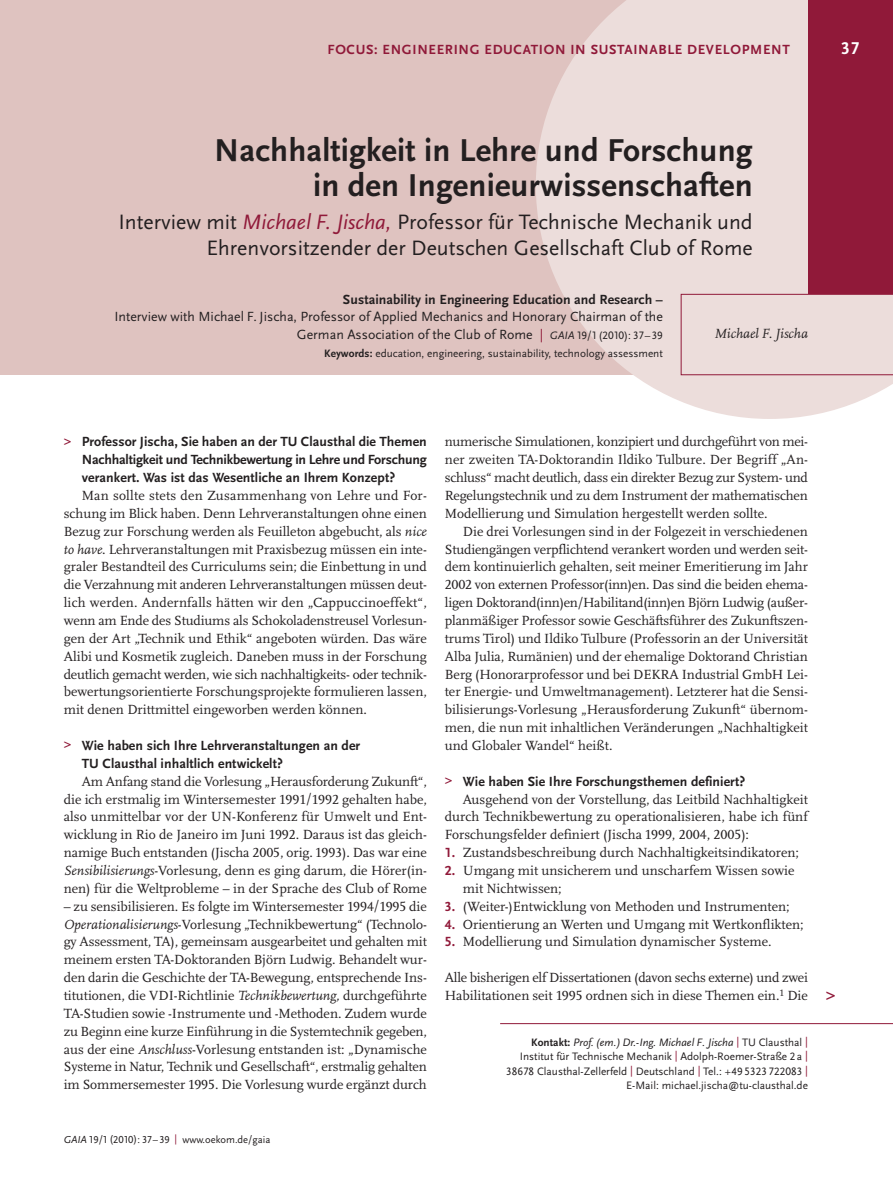
<style>
.page{position:relative;width:893px;height:1191px;background:#fff}
.page>*{position:absolute;margin:0;border:0;box-sizing:border-box;transform-origin:0 0}
.t1{font:700 33px/35.7px "Scala Sans LF";letter-spacing:.005em;color:#231f20;text-align:right}
.t2{font:21.75px/26.2px "Scala Sans LF";color:#231f20;text-align:right}
.t3{font:700 17.85px "Scala Sans LF";color:#fff}
.t4{font:13.8px/17.9px "Scala LF";color:#231f20;text-align:justify}
.t5{font:700 13.8px/17.9px "Scala Sans LF";letter-spacing:.005em;color:#231f20;text-align:justify}
.t6{font:13.8px/17.9px "Scala Sans LF";color:#231f20;text-align:right}
.t7{font:700 13.8px "Scala Sans LF";letter-spacing:.05em;color:#901939}
.t8{font:italic 13.8px "Scala LF";color:#231f20}
.t9{font:11.25px/14.2px "Scala Sans LF";color:#231f20;text-align:right}
.t10{font:10.5px "Scala Sans LF";color:#231f20}
.s1{font-style:italic;color:#901939}
.s2{color:#901939}
.s3{font-style:italic;font-size:11.25px}
.s4{font-size:11.25px}
.s5{font-weight:700}
.s6{font-style:italic}
.s7{font-family:"Scala Sans LF";font-weight:700;color:#901939}
.s8{font-family:"Scala Sans LF";font-weight:700;font-size:17.85px;color:#901939}
</style>
<div class="page">
<div style="left:0;top:0;width:893px;height:375px;background:#dfc3c0"></div>
<svg style="left:536px;top:0;width:357px;height:419px;fill:#ecdddb"></svg>
<div style="left:808px;top:0;width:85px;height:294px;background:#901939"></div>
<hr style="left:500px;top:1023px;width:393px;height:1px;background:#901939">
<div style="left:681px;top:294px;width:212px;height:81px;background:#ecdddb"></div>
<p class="t7" style="left:327px;top:44px;width:464px">FOCUS: ENGINEERING EDUCATION IN SUSTAINABLE DEVELOPMENT</p>
<p class="t3" style="left:841px;top:41px;width:20px">37</p>
<h1 class="t1" style="left:214px;top:135px;width:540px">Nachhaltigkeit in Lehre und Forschung in den Ingenieur wissenschaften</h1>
<h2 class="t2" style="left:118px;top:211px;width:636px">Interview mit <span class="s1">Michael F. Jischa,</span> Professor für Technische Mechanik und<br>Ehrenvorsitzender der Deutschen Gesellschaft Club of Rome</h2>
<p class="t5" style="left:343px;top:291px;width:321px">Sustainability in Engineering Education and Research –</p>
<p class="t6" style="left:114px;top:309px;width:550px">Interview with Michael F. Jischa, Professor of Applied Mechanics and Honorary Chairman of the<br>German Association of the Club of Rome <span class="s2">|</span> <span class="s3">GAIA</span> <span class="s4">19/1(2010): 37– 39</span></p>
<p class="t9" style="left:324px;top:347px;width:340px"><span class="s5">Keywords:</span> education, engineering, sustainability, technology assessment</p>
<p class="t8" style="left:714px;top:328px;width:95px">Michael F. Jischa</p>
<p class="t5" style="left:82px;top:434px;width:347px;text-indent:-18px"><span class="s2">&gt;</span> Professor Jischa, Sie haben an der TU Clausthal die Themen Nachhaltigkeit und Technikbewertung in Lehre und Forschung verankert. Was ist das Wesentliche an Ihrem Konzept?</p>
<p class="t4" style="left:64px;top:488px;width:365px;text-indent:18px">Man sollte stets den Zusammenhang von Lehre und For&shy;schung im Blick haben. Denn Lehrveranstaltungen ohne einen Bezug zur Forschung werden als Feuilleton abgebucht, als <span class="s6">nice to have</span>. Lehrveranstaltungen mit Praxisbezug müssen ein inte&shy;graler Bestandteil des Curriculums sein; die Einbettung in und die Verzahnung mit anderen Lehrveranstaltungen müssen deut&shy;lich werden. Andernfalls hätten wir den „Cappuccinoeffekt“, wenn am Ende des Studiums als Schokoladenstreusel Vorlesun&shy;gen der Art „Technik und Ethik“ angeboten würden. Das wäre Ali bi und Kosmetik zugleich. Daneben muss in der Forschung deutlich gemacht werden, wie sich nachhaltigkeits- oder technik - bewertungsorientierte Forschungsprojekte formulieren lassen, mit denen Drittmittel eingeworben werden können.</p>
<p class="t5" style="left:82px;top:737px;width:280px;text-indent:-18px"><span class="s2">&gt;</span> Wie haben sich Ihre Lehrveranstaltungen an der<br>TU Clausthal inhaltlich entwickelt?</p>
<p class="t4" style="left:64px;top:773px;width:365px;text-indent:18px">Am Anfang stand die Vorlesung „Herausforderung Zukunft“, die ich erstmalig im Wintersemester 1991/1992 gehalten habe, also unmittelbar vor der UN-Konferenz für Umwelt und Ent&shy;wicklung in Rio de Janeiro im Juni 1992. Daraus ist das gleich&shy;namige Buch entstanden (Jischa 2005, orig. 1993). Das war eine <span class="s6">Sensibilisierungs</span>-Vorlesung, denn es ging darum, die Hörer(in - nen) für die Weltprobleme – in der Sprache des Club of Rome</p>
<p class="t4" style="left:64px;top:898px;width:365px">– zu sensibilisieren. Es folgte im Wintersemester 1994/1995 die <span class="s6">Operationalisierungs</span>-Vorlesung „Technikbewertung“ (Technolo&shy;gy Assessment, TA), gemeinsam ausgearbeitet und gehalten mit meinem ersten TA-Doktoranden Björn Ludwig. Behandelt wur&shy;den darin die Geschichte der TA-Bewegung, entsprechende Ins - titutionen, die VDI-Richtlinie <span class="s6">Technikbewertung,</span> durchgeführte TA-Studien sowie -Instrumente und -Methoden. Zudem wurde zu Beginn eine kurze Einführung in die Systemtechnik gegeben, aus der eine <span class="s6">Anschluss</span>-Vorlesung entstanden ist: „Dynamische Systeme in Natur, Technik und Gesellschaft“, erstmalig gehalten im Sommersemester 1995. Die Vorlesung wurde ergänzt durch</p>
<p class="t10" style="left:64px;top:1135px;width:208px"><span class="s6">GAIA</span> 19/1 (2010): 37– 39 <span class="s2">|</span> www.oekom.de/gaia</p>
<p class="t4" style="left:445px;top:434px;width:365px">numerische Simulationen, konzipiert und durchgeführt von mei&shy;ner zweiten TA-Doktorandin Ildiko Tulbure. Der Begriff „An&shy;schluss“ macht deutlich, dass ein direkter Bezug zur System- und Regelungstechnik und zu dem Instrument der mathematischen Modellierung und Simulation hergestellt werden sollte.</p>
<p class="t4" style="left:445px;top:523px;width:365px;text-indent:18px">Die drei Vorlesungen sind in der Folgezeit in verschiedenen Studiengängen verpflichtend verankert worden und werden seit&shy;dem kontinuierlich gehalten, seit meiner Emeritierung im Jahr 2002 von externen Professor(inn)en. Das sind die beiden ehema - li gen Doktorand(inn)en/Habilitand(inn)en Björn Ludwig (außer&shy;planmäßiger Pro fessor sowie Geschäftsführer des Zukunftszen&shy;trums Tirol) und Ildiko Tulbure (Professorin an der Universität Alba Julia, Rumänien) und der ehemalige Doktorand Christian Berg (Honorarprofessor und bei DEKRA Industrial GmbH Lei&shy;ter Energie- und Umweltmanagement). Letzterer hat die Sensi&shy;bilisierungs-Vorlesung „Herausforderung Zukunft“ übernom&shy;men, die nun mit inhaltlichen Veränderungen „Nachhaltigkeit und Globaler Wandel“ heißt.</p>
<p class="t5" style="left:445px;top:773px;width:302px"><span class="s2">&gt;</span> Wie haben Sie Ihre Forschungsthemen definiert?</p>
<p class="t4" style="left:445px;top:791px;width:365px;text-indent:18px">Ausgehend von der Vorstellung, das Leitbild Nachhaltigkeit durch Technikbewertung zu operationalisieren, habe ich fünf Forschungsfelder definiert (Jischa 1999, 2004, 2005):</p>
<p class="t4" style="left:445px;top:845px;width:356px"><span class="s7">1.</span> Zustandsbeschreibung durch Nachhaltigkeitsindikatoren;</p>
<p class="t4" style="left:463px;top:862px;width:333px;text-indent:-18px"><span class="s7">2.</span> Umgang mit unsicherem und unscharfem Wissen sowie mit Nichtwissen;</p>
<p class="t4" style="left:445px;top:898px;width:346px"><span class="s7">3.</span> (Weiter-)Entwicklung von Methoden und Instrumenten;</p>
<p class="t4" style="left:445px;top:916px;width:360px"><span class="s7">4.</span> Orientierung an Werten und Umgang mit Wertkonflikten;</p>
<p class="t4" style="left:445px;top:934px;width:328px"><span class="s7">5.</span> Modellierung und Simulation dynamischer Systeme.</p>
<p class="t4" style="left:445px;top:970px;width:392px">Alle bisherigen elf Dissertationen (davon sechs externe) und zwei<br>Habilitationen seit 1995 ordnen sich in diese Themen ein.<sup>1</sup> Die <span class="s8">&gt;</span></p>
<p class="t9" style="left:506px;top:1036px;width:303px"><span class="s5">Kontakt:</span> <span class="s6">Prof. (em.) Dr.-Ing. Michael F. Jischa</span> <span class="s2">|</span> TU Clausthal <span class="s2">| </span>Institut für Technische Mechanik <span class="s2">|</span> Adolph-Roemer-Straße 2a <span class="s2">| </span>38678 Clausthal-Zellerfeld <span class="s2">|</span> Deutschland <span class="s2">|</span> Tel.: +49 5323 722083 <span class="s2">| </span>E-Mail: michael.jischa@tu-clausthal.de</p>
</div>
